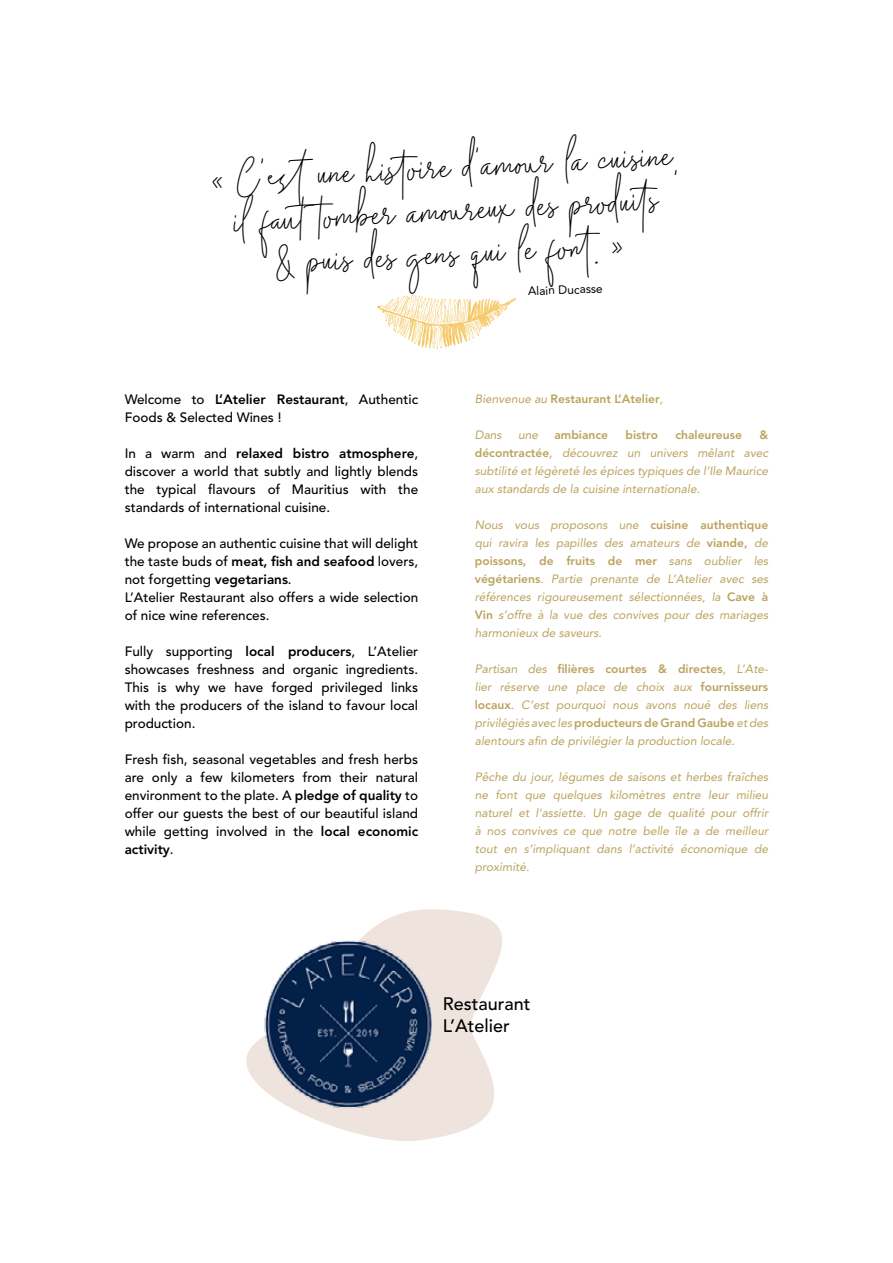
<style>
.page{position:relative;width:893px;height:1263px;background:#fff}
.page>*{position:absolute;margin:0;border:0;box-sizing:border-box;transform-origin:0 0}
.t1{font:36px/43.2px "Midnight Signature";color:#000;text-align:center}
.t2{font:500 18px/21.6px "Avenir LT Std";color:#000}
.t3{font:500 13.5px/18px "Avenir LT Std";color:#000;text-align:justify}
.t4{font:italic 12px/18px "Avenir LT Std";color:#baa35d;text-align:justify}
.t5{font:800 12px "Avenir LT Std";color:#baa35d}
.t6{font:12px "Avenir LT Std";color:#000}
.s1{font-weight:800}
.s2{font-weight:400;font-style:italic}
.s3{font-weight:800;font-style:normal}
</style>
<div class="page">
<svg style="left:246px;top:909px;width:256px;height:232px;fill:#eee4dd"></svg>
<img style="left:262px;top:937px;width:176px;height:174px">
<svg style="left:377px;top:295px;width:139px;height:54px"></svg>
<h1 class="t1" style="left:211px;top:166px;width:468px;rotate:-3deg">« C’est une hist oire d’amou r la cuisine, il fau t tomber amou reux des produit s<br>&amp; puis des gens qui le font . »</h1>
<p class="t6" style="left:528px;top:284px;width:76px;rotate:-2deg">Alain Ducasse</p>
<p class="t3" style="left:125px;top:390px;width:295px">Welcome to <span class="s1">L’Atelier Restaurant</span>, Authentic<br>Foods &amp; Selected Wines !</p>
<p class="t3" style="left:125px;top:444px;width:295px">In a warm and <span class="s1">relaxed bistro atmosphere</span>, discover a world that subtly and lightly blends the typical flavours of Mauritius with the standards of international cuisine.</p>
<p class="t3" style="left:125px;top:534px;width:295px;text-align:left">We propose an authentic cuisine that will delight the taste buds of <span class="s1">meat, fish and seafood</span> lovers, not forgetting <span class="s1">vegetarians</span>.<br>L’Atelier Restaurant also offers a wide selection of nice wine references.</p>
<p class="t3" style="left:125px;top:642px;width:295px">Fully supporting <span class="s1">local producers</span>, L’Atelier showcases freshness and organic ingredients.<br>This is why we have forged privileged links with the producers of the island to favour local production.</p>
<p class="t3" style="left:125px;top:750px;width:295px">Fresh fish, seasonal vegetables and fresh herbs are only a few kilometers from their natural environment to the plate. A <span class="s1">pledge of quality</span> to offer our guests the best of our beautiful island while getting involved in the <span class="s1">local economic activity</span>.</p>
<p class="t5" style="left:475px;top:391px;width:190px"><span class="s2">Bienvenue au</span> Restaurant L’Atelier<span class="s2">,</span></p>
<p class="t4" style="left:475px;top:426px;width:28px">Dans</p>
<p class="t4" style="left:518px;top:426px;width:22px">une</p>
<p class="t5" style="left:554px;top:427px;width:55px">ambiance</p>
<p class="t5" style="left:626px;top:427px;width:34px">bistro</p>
<p class="t5" style="left:675px;top:427px;width:68px">chaleureuse</p>
<p class="t4" style="left:475px;top:426px;width:295px;text-indent:285px"><span class="s3">&amp; décontractée</span>, découvrez un univers mêlant avec subtilité et légèreté les épices typiques de l’Ile Maurice aux standards de la cuisine internationale.</p>
<p class="t4" style="left:475px;top:516px;width:295px">Nous vous proposons une <span class="s3">cuisine authentique </span>qui ravira les papilles des amateurs de <span class="s3">viande,</span> de <span class="s3">poissons, de fruits de mer</span> sans oublier les <span class="s3">végétariens</span>. Partie prenante de L’Atelier avec ses références rigoureusement sélectionnées, la <span class="s3">Cave à Vin</span> s’offre à la vue des convives pour des mariages harmonieux de saveurs.</p>
<p class="t4" style="left:475px;top:660px;width:295px">Partisan des <span class="s3">filières courtes &amp; directes</span>, L’Ate&shy;lier réserve une place de choix aux <span class="s3">fournisseurs locaux</span>. C’est pourquoi nous avons noué des liens privilégiés avec les <span class="s3">producteurs de Grand Gaube</span> et des alentours afin de privilégier la production locale.</p>
<p class="t4" style="left:475px;top:768px;width:295px">Pêche du jour, légumes de saisons et herbes fraîches ne font que quelques kilomètres entre leur milieu naturel et l’assiette. Un gage de qualité pour offrir à nos convives ce que notre belle île a de meilleur tout en s’impliquant dans l’activité économique de proximité.</p>
<h2 class="t2" style="left:443px;top:994px;width:89px">Restaurant<br>L’Atelier</h2>
</div>
